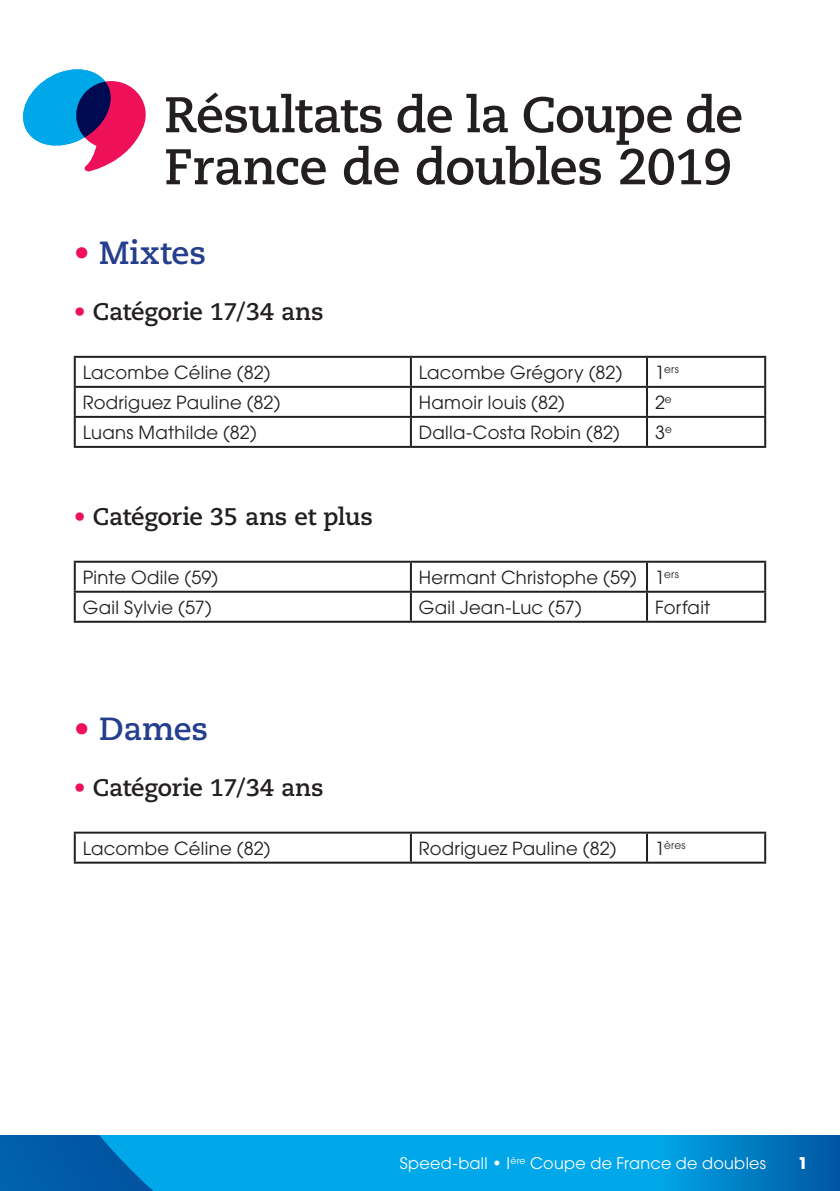
<style>
.page{position:relative;width:840px;height:1191px;background:#fff}
.page>*{position:absolute;margin:0;border:0;box-sizing:border-box;transform-origin:0 0}
.titre0{font:700 50px/52px "Caecilia";letter-spacing:-.02em;color:#231f20}
.sous-titre1{font:700 32px "Caecilia";letter-spacing:-.005em;color:#253f8e}
.titre2{font:700 24px "Caecilia";letter-spacing:-.01em;color:#231f20}
.txt{font:18px "Avant Garde";letter-spacing:.015em;color:#231f20}
.txt_cp8{font:16px "Avant Garde";letter-spacing:.02em;color:#fff}
.txt_cp8-2{font:700 16px "Avant Garde";color:#fff}
.txt-2{font:10.4px "Avant Garde";letter-spacing:.03em;color:#231f20}
.s1{color:#ee1059}
.s2{font-size:18px}
</style>
<div class="page">
<svg style="left:0;top:1135px;width:839px;height:56px;background:#0092d6"></svg>
<svg style="left:23px;top:69px;width:123px;height:103px"></svg>
<hr style="left:74px;top:356px;width:336px;height:2px;background:#231f20">
<hr style="left:74px;top:358px;width:2px;height:28px;background:#231f20">
<hr style="left:410px;top:356px;width:236px;height:2px;background:#231f20">
<hr style="left:409px;top:358px;width:2px;height:28px;background:#231f20">
<hr style="left:646px;top:356px;width:119px;height:2px;background:#231f20">
<hr style="left:645px;top:358px;width:2px;height:28px;background:#231f20">
<hr style="left:763px;top:358px;width:2px;height:28px;background:#231f20">
<hr style="left:74px;top:386px;width:336px;height:2px;background:#231f20">
<hr style="left:74px;top:388px;width:2px;height:28px;background:#231f20">
<hr style="left:410px;top:386px;width:236px;height:2px;background:#231f20">
<hr style="left:409px;top:388px;width:2px;height:28px;background:#231f20">
<hr style="left:646px;top:386px;width:119px;height:2px;background:#231f20">
<hr style="left:645px;top:388px;width:2px;height:28px;background:#231f20">
<hr style="left:763px;top:388px;width:2px;height:28px;background:#231f20">
<hr style="left:74px;top:416px;width:336px;height:2px;background:#231f20">
<hr style="left:74px;top:418px;width:2px;height:28px;background:#231f20">
<hr style="left:410px;top:416px;width:236px;height:2px;background:#231f20">
<hr style="left:409px;top:418px;width:2px;height:28px;background:#231f20">
<hr style="left:646px;top:416px;width:119px;height:2px;background:#231f20">
<hr style="left:645px;top:418px;width:2px;height:28px;background:#231f20">
<hr style="left:763px;top:418px;width:2px;height:28px;background:#231f20">
<hr style="left:74px;top:446px;width:336px;height:2px;background:#231f20">
<hr style="left:410px;top:446px;width:236px;height:2px;background:#231f20">
<hr style="left:646px;top:446px;width:119px;height:2px;background:#231f20">
<hr style="left:74px;top:561px;width:336px;height:2px;background:#231f20">
<hr style="left:74px;top:563px;width:2px;height:28px;background:#231f20">
<hr style="left:410px;top:561px;width:236px;height:2px;background:#231f20">
<hr style="left:409px;top:563px;width:2px;height:28px;background:#231f20">
<hr style="left:646px;top:561px;width:119px;height:2px;background:#231f20">
<hr style="left:645px;top:563px;width:2px;height:28px;background:#231f20">
<hr style="left:763px;top:563px;width:2px;height:28px;background:#231f20">
<hr style="left:74px;top:591px;width:336px;height:2px;background:#231f20">
<hr style="left:74px;top:593px;width:2px;height:28px;background:#231f20">
<hr style="left:410px;top:591px;width:236px;height:2px;background:#231f20">
<hr style="left:409px;top:593px;width:2px;height:28px;background:#231f20">
<hr style="left:646px;top:591px;width:119px;height:2px;background:#231f20">
<hr style="left:645px;top:593px;width:2px;height:28px;background:#231f20">
<hr style="left:763px;top:593px;width:2px;height:28px;background:#231f20">
<hr style="left:74px;top:621px;width:336px;height:2px;background:#231f20">
<hr style="left:410px;top:621px;width:236px;height:2px;background:#231f20">
<hr style="left:646px;top:621px;width:119px;height:2px;background:#231f20">
<hr style="left:74px;top:831px;width:336px;height:2px;background:#231f20">
<hr style="left:74px;top:833px;width:2px;height:28px;background:#231f20">
<hr style="left:410px;top:831px;width:236px;height:2px;background:#231f20">
<hr style="left:409px;top:833px;width:2px;height:28px;background:#231f20">
<hr style="left:646px;top:831px;width:119px;height:2px;background:#231f20">
<hr style="left:645px;top:833px;width:2px;height:28px;background:#231f20">
<hr style="left:763px;top:833px;width:2px;height:28px;background:#231f20">
<hr style="left:74px;top:861px;width:336px;height:2px;background:#231f20">
<hr style="left:410px;top:861px;width:236px;height:2px;background:#231f20">
<hr style="left:646px;top:861px;width:119px;height:2px;background:#231f20">
<p class="titre0" style="left:164px;top:90px;width:580px">Résultats de la Coupe de<br>France de doubles 2019</p>
<p class="sous-titre1" style="left:74px;top:234px;width:134px"><span class="s1">•</span> Mixtes</p>
<p class="titre2" style="left:74px;top:297px;width:251px"><span class="s1">•</span> Catégorie 17/34 ans</p>
<p class="txt" style="left:83px;top:362px;width:189px">Lacombe Céline (82)</p>
<p class="txt" style="left:418px;top:362px;width:205px">Lacombe Grégory (82)</p>
<p class="txt-2" style="left:654px;top:363px;width:25px"><span class="s2">1</span>ers</p>
<p class="txt" style="left:83px;top:392px;width:199px">Rodriguez Pauline (82)</p>
<p class="txt" style="left:418px;top:392px;width:147px">Hamoir louis (82)</p>
<p class="txt" style="left:654px;top:392px;width:18px">2<sup>e</sup></p>
<p class="txt" style="left:83px;top:422px;width:175px">Luans Mathilde (82)</p>
<p class="txt" style="left:418px;top:422px;width:202px">Dalla-Costa Robin (82)</p>
<p class="txt" style="left:654px;top:422px;width:19px">3<sup>e</sup></p>
<p class="titre2" style="left:74px;top:502px;width:300px"><span class="s1">•</span> Catégorie 35 ans et plus</p>
<p class="txt" style="left:83px;top:566px;width:137px">Pinte Odile (59)</p>
<p class="txt" style="left:418px;top:566px;width:219px">Hermant Christophe (59)</p>
<p class="txt-2" style="left:654px;top:568px;width:25px"><span class="s2">1</span>ers</p>
<p class="txt" style="left:83px;top:596px;width:130px">Gail Sylvie (57)</p>
<p class="txt" style="left:418px;top:596px;width:164px">Gail Jean-Luc (57)</p>
<p class="txt" style="left:654px;top:596px;width:57px">Forfait</p>
<p class="sous-titre1" style="left:74px;top:709px;width:136px"><span class="s1">•</span> Dames</p>
<p class="titre2" style="left:74px;top:773px;width:251px"><span class="s1">•</span> Catégorie 17/34 ans</p>
<p class="txt" style="left:83px;top:837px;width:189px">Lacombe Céline (82)</p>
<p class="txt" style="left:418px;top:837px;width:199px">Rodriguez Pauline (82)</p>
<p class="txt-2" style="left:654px;top:838px;width:32px"><span class="s2">1</span>ères</p>
<p class="txt_cp8" style="left:399px;top:1153px;width:368px">Speed-ball • I<sup>ère</sup> Coupe de France de doubles</p>
<p class="txt_cp8-2" style="left:797px;top:1152px;width:11px">1</p>
</div>
